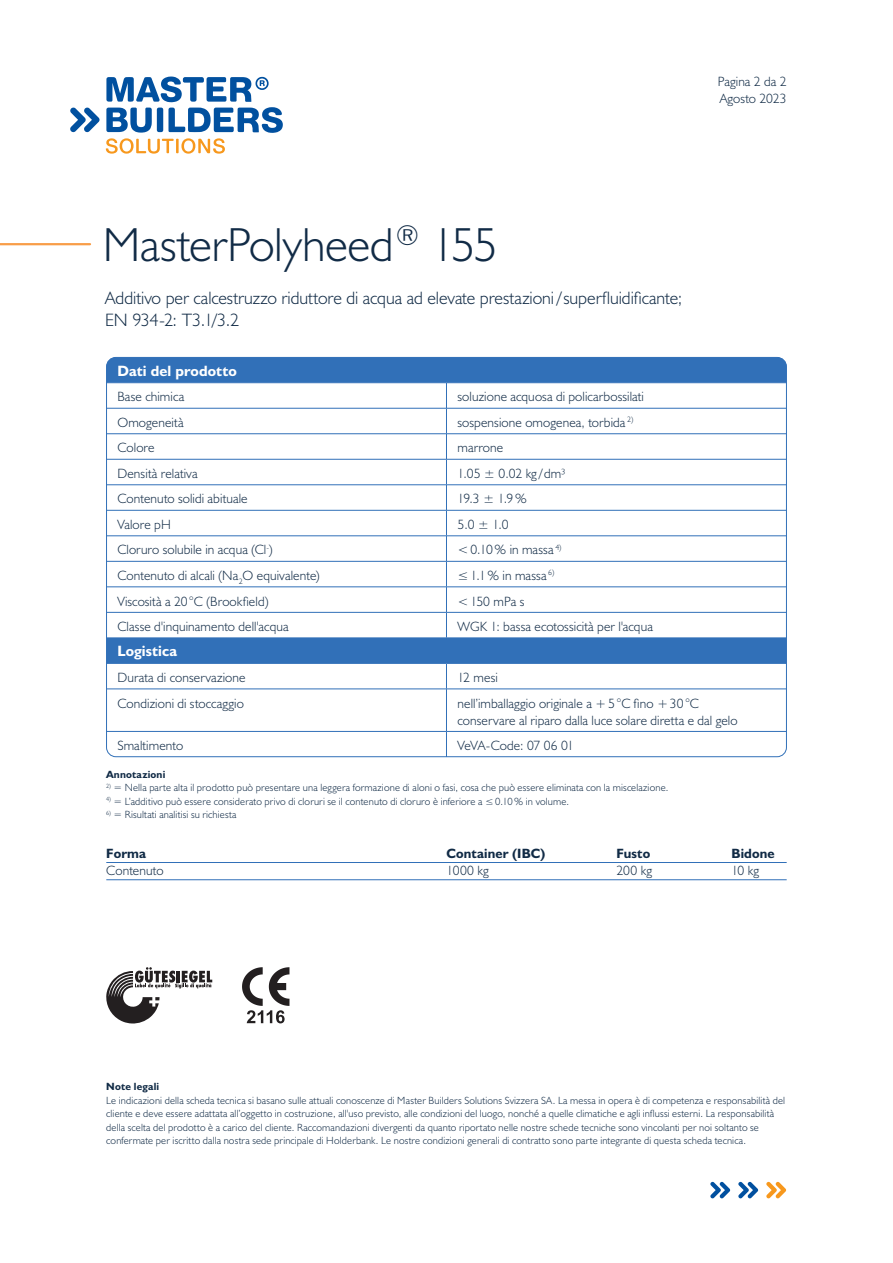
<style>
.page{position:relative;width:893px;height:1263px;background:#fff}
.page>*{position:absolute;margin:0;border:0;box-sizing:border-box;transform-origin:0 0}
.Produktname{font:300 48px "Humanist 521 BT";letter-spacing:-.01em;color:#112b46}
.Zertifizierung{font:300 18px/21.6px "Humanist 521 BT";letter-spacing:-.005em;color:#112b46}
.t1{font:700 15px "Humanist 521 BT";letter-spacing:.005em;color:#fff}
.t2{font:300 13.5px/17.2px "Humanist 521 BT";letter-spacing:.01em;color:#112b46}
.t3{font:700 13.5px "Humanist 521 BT";letter-spacing:.01em;color:#112b46}
.t4{font:300 13.5px "Humanist 521 BT";letter-spacing:-.015em;color:#112b46}
.t5{font:300 10.5px/13.5px "Humanist 521 BT";letter-spacing:.015em;color:#112b46}
.t6{font:700 10.5px "Humanist 521 BT";letter-spacing:.015em;color:#112b46}
</style>
<div class="page">
<svg style="left:70px;top:108px;width:30px;height:24px"></svg>
<svg style="left:106px;top:77px;width:177px;height:77px"></svg>
<svg style="left:710px;top:1182px;width:20px;height:16px"></svg>
<svg style="left:738px;top:1182px;width:20px;height:16px"></svg>
<svg style="left:766px;top:1182px;width:20px;height:16px"></svg>
<hr style="left:0;top:243px;width:90px;height:2px;background:#f89d48">
<svg style="left:106px;top:967px;width:106px;height:56px"></svg>
<svg style="left:242px;top:967px;width:47px;height:56px"></svg>
<hr style="left:106px;top:862px;width:681px;height:1px;background:#3170b8">
<hr style="left:106px;top:879px;width:681px;height:1px;background:#3170b8">
<div style="left:108px;top:359px;width:677px;height:23px;background:#3170b8"></div>
<svg style="left:108px;top:383px;width:677px;height:374px"></svg>
<svg style="left:446px;top:383px;width:1px;height:255px"></svg>
<svg style="left:446px;top:664px;width:1px;height:25px"></svg>
<hr style="left:446px;top:689px;width:1px;height:42px;background:#3170b8">
<svg style="left:446px;top:732px;width:1px;height:23px"></svg>
<hr style="left:106px;top:382px;width:340px;height:1px;background:#3170b8">
<hr style="left:446px;top:382px;width:341px;height:1px;background:#3170b8">
<hr style="left:106px;top:638px;width:340px;height:1px;background:#3170b8">
<hr style="left:446px;top:638px;width:341px;height:1px;background:#3170b8">
<hr style="left:106px;top:663px;width:340px;height:1px;background:#3170b8">
<hr style="left:446px;top:663px;width:341px;height:1px;background:#3170b8">
<hr style="left:106px;top:731px;width:340px;height:1px;background:#3170b8">
<hr style="left:446px;top:731px;width:341px;height:1px;background:#3170b8">
<hr style="left:106px;top:408px;width:340px;height:1px;background:#3170b8">
<hr style="left:446px;top:408px;width:341px;height:1px;background:#3170b8">
<hr style="left:106px;top:433px;width:340px;height:1px;background:#3170b8">
<hr style="left:446px;top:433px;width:341px;height:1px;background:#3170b8">
<hr style="left:106px;top:459px;width:340px;height:1px;background:#3170b8">
<hr style="left:446px;top:459px;width:341px;height:1px;background:#3170b8">
<hr style="left:106px;top:484px;width:340px;height:1px;background:#3170b8">
<hr style="left:446px;top:484px;width:341px;height:1px;background:#3170b8">
<hr style="left:106px;top:510px;width:340px;height:1px;background:#3170b8">
<hr style="left:446px;top:510px;width:341px;height:1px;background:#3170b8">
<hr style="left:106px;top:535px;width:340px;height:1px;background:#3170b8">
<hr style="left:446px;top:535px;width:341px;height:1px;background:#3170b8">
<hr style="left:106px;top:561px;width:340px;height:1px;background:#3170b8">
<hr style="left:446px;top:561px;width:341px;height:1px;background:#3170b8">
<hr style="left:106px;top:587px;width:340px;height:1px;background:#3170b8">
<hr style="left:446px;top:587px;width:341px;height:1px;background:#3170b8">
<hr style="left:106px;top:612px;width:340px;height:1px;background:#3170b8">
<hr style="left:446px;top:612px;width:341px;height:1px;background:#3170b8">
<hr style="left:106px;top:689px;width:340px;height:1px;background:#3170b8">
<hr style="left:446px;top:689px;width:341px;height:1px;background:#3170b8">
<p class="t2" style="left:718px;top:72px;width:70px">Pagina 2 da 2<br>Agosto 2023</p>
<p class="Produktname" style="left:103px;top:215px;width:396px">MasterPolyheed<sup>®</sup> 155</p>
<p class="Zertifizierung" style="left:105px;top:287px;width:578px">Additivo per calcestruzzo riduttore di acqua ad elevate prestazioni/superfluidificante;<br>EN 934-2: T3.1/3.2</p>
<p class="t1" style="left:117px;top:361px;width:121px">Dati del prodotto</p>
<p class="t2" style="left:117px;top:388px;width:68px">Base chimica</p>
<p class="t2" style="left:458px;top:388px;width:188px">soluzione acquosa di policarbossilati</p>
<p class="t2" style="left:117px;top:414px;width:68px">Omogeneità</p>
<p class="t2" style="left:458px;top:414px;width:177px">sospensione omogenea, torbida <sup>2)</sup></p>
<p class="t2" style="left:117px;top:439px;width:39px">Colore</p>
<p class="t2" style="left:458px;top:439px;width:47px">marrone</p>
<p class="t2" style="left:117px;top:465px;width:82px">Densità relativa</p>
<p class="t2" style="left:458px;top:465px;width:110px">1.05 ± 0.02 kg / dm³</p>
<p class="t2" style="left:117px;top:490px;width:132px">Contenuto solidi abituale</p>
<p class="t2" style="left:458px;top:490px;width:71px">19.3 ± 1.9 %</p>
<p class="t2" style="left:117px;top:516px;width:55px">Valore pH</p>
<p class="t2" style="left:458px;top:516px;width:53px">5.0 ± 1.0</p>
<p class="t2" style="left:117px;top:541px;width:157px">Cloruro solubile in acqua (Cl<sup>-</sup>)</p>
<p class="t2" style="left:458px;top:541px;width:105px">&lt;0.10% in massa <sup>4)</sup></p>
<p class="t2" style="left:117px;top:567px;width:204px">Contenuto di alcali (Na<sub>2</sub>O equivalente)</p>
<p class="t2" style="left:458px;top:567px;width:98px">≤1.1% in massa <sup>6)</sup></p>
<p class="t2" style="left:117px;top:592px;width:153px">Viscosità a 20°C (Brookfield)</p>
<p class="t2" style="left:458px;top:592px;width:68px">&lt;150 mPa s</p>
<p class="t2" style="left:117px;top:618px;width:173px">Classe d'inquinamento dell'acqua</p>
<p class="t2" style="left:458px;top:618px;width:197px">WGK 1: bassa ecotossicità per l'acqua</p>
<p class="t1" style="left:117px;top:642px;width:61px">Logistica</p>
<p class="t2" style="left:117px;top:669px;width:130px">Durata di conservazione</p>
<p class="t2" style="left:458px;top:669px;width:42px">12 mesi</p>
<p class="t2" style="left:117px;top:694px;width:128px">Condizioni di stoccaggio</p>
<p class="t2" style="left:458px;top:694px;width:282px">nell’imballaggio originale a +5°C fino +30°C conservare al riparo dalla luce solare diretta e dal gelo</p>
<p class="t2" style="left:117px;top:737px;width:67px">Smaltimento</p>
<p class="t4" style="left:458px;top:737px;width:118px">VeVA-Code: 07 06 01</p>
<p class="t6" style="left:106px;top:767px;width:61px">Annotazioni</p>
<p class="t5" style="left:106px;top:781px;width:564px"><sup>2)</sup> = Nella parte alta il prodotto può presentare una leggera formazione di aloni o fasi, cosa che può essere eliminata con la miscelazione.</p>
<p class="t5" style="left:106px;top:794px;width:465px"><sup>4)</sup> = L’additivo può essere considerato privo di cloruri se il contenuto di cloruro è inferiore a ≤0.10% in volume.</p>
<p class="t5" style="left:106px;top:808px;width:132px"><sup>6)</sup> = Risultati analitisi su richiesta</p>
<p class="t3" style="left:106px;top:845px;width:41px">Forma</p>
<p class="t3" style="left:446px;top:845px;width:100px">Container (IBC)</p>
<p class="t3" style="left:617px;top:845px;width:35px">Fusto</p>
<p class="t3" style="left:731px;top:845px;width:45px">Bidone</p>
<p class="t2" style="left:106px;top:862px;width:59px">Contenuto</p>
<p class="t2" style="left:446px;top:862px;width:44px">1000 kg</p>
<p class="t2" style="left:617px;top:862px;width:37px">200 kg</p>
<p class="t2" style="left:731px;top:862px;width:29px">10 kg</p>
<p class="t6" style="left:106px;top:1080px;width:54px">Note legali</p>
<p class="t5" style="left:106px;top:1093px;width:680px">Le indicazioni della scheda tecnica si basano sulle attuali conoscenze di Master Builders Solutions Svizzera SA. La messa in opera è di competenza e responsabilità del cliente e deve essere adattata all’oggetto in costruzione, all'uso previsto, alle condizioni del luogo, nonché a quelle climatiche e agli influssi esterni. La responsabilità della scelta del prodotto è a carico del cliente. Raccomandazioni divergenti da quanto riportato nelle nostre schede tecniche sono vincolanti per noi soltanto se confermate per iscritto dalla nostra sede principale di Holderbank. Le nostre condizioni generali di contratto sono parte integrante di questa scheda tecnica.</p>
</div>
